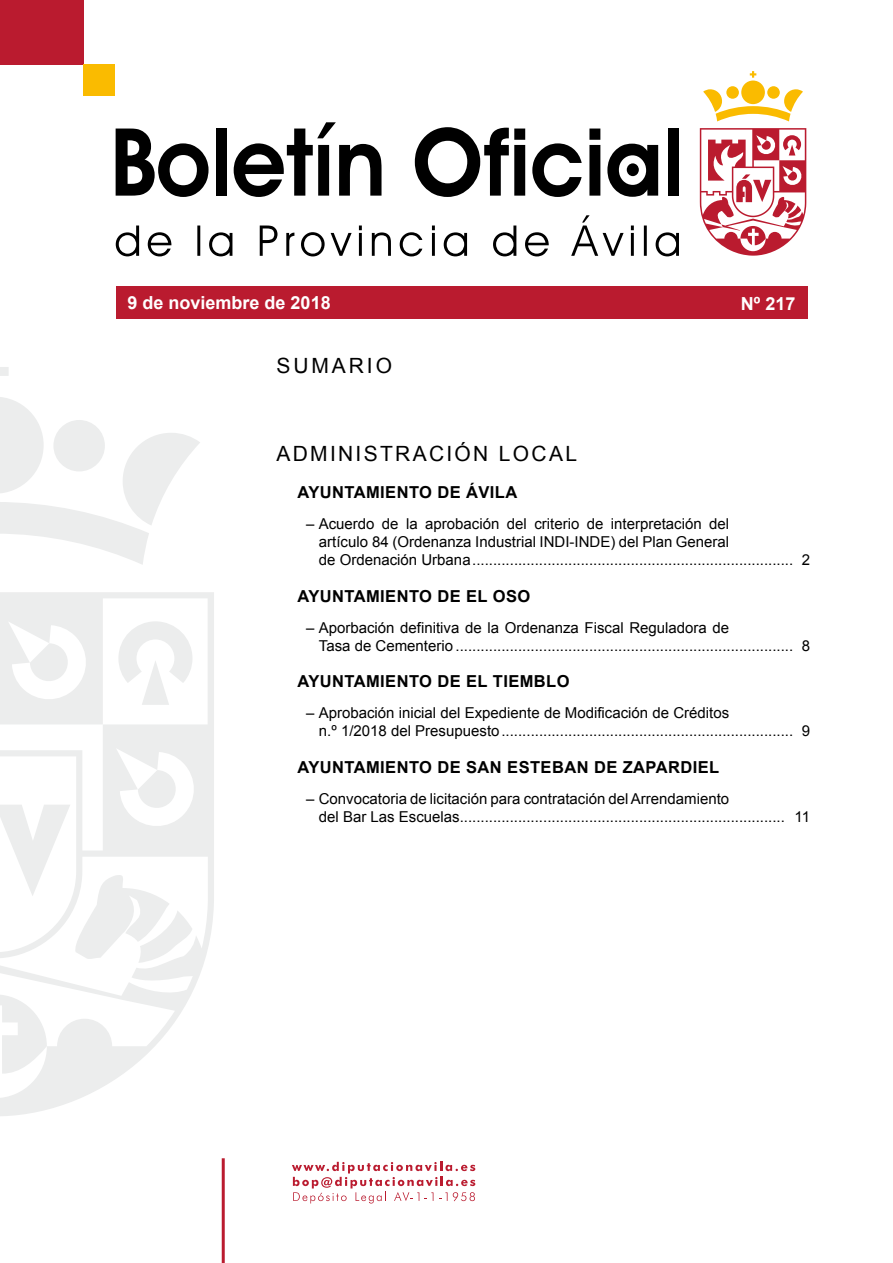
<style>
.page{position:relative;width:893px;height:1263px;background:#fff}
.page>*{position:absolute;margin:0;border:0;box-sizing:border-box;transform-origin:0 0}
.t1{font:21px "Arial";letter-spacing:.11em;color:#000}
.t2{font:21px "Arial";letter-spacing:.14em;color:#000}
.t3{font:700 18px "Arial";color:#fff}
.t4{font:700 16.5px "Arial";letter-spacing:.025em;color:#000}
.t5{font:15px/18px "Arial";color:#000}
</style>
<div class="page">
<div style="left:117px;top:287px;width:691px;height:32px;background:#ba1b2f"></div>
<svg style="left:116px;top:225px;width:23px;height:31px"></svg>
<svg style="left:148px;top:232px;width:23px;height:24px"></svg>
<hr style="left:197px;top:225px;width:3px;height:31px;background:#000">
<svg style="left:209px;top:232px;width:23px;height:24px"></svg>
<svg style="left:260px;top:225px;width:17px;height:31px"></svg>
<svg style="left:286px;top:233px;width:8px;height:23px"></svg>
<svg style="left:301px;top:232px;width:24px;height:24px"></svg>
<svg style="left:331px;top:233px;width:21px;height:23px"></svg>
<hr style="left:359px;top:233px;width:3px;height:23px;background:#000">
<svg style="left:359px;top:225px;width:3px;height:5px"></svg>
<svg style="left:372px;top:232px;width:19px;height:24px"></svg>
<svg style="left:400px;top:232px;width:22px;height:24px"></svg>
<hr style="left:432px;top:233px;width:3px;height:23px;background:#000">
<svg style="left:432px;top:225px;width:3px;height:5px"></svg>
<svg style="left:444px;top:232px;width:23px;height:24px"></svg>
<svg style="left:493px;top:225px;width:23px;height:31px"></svg>
<svg style="left:525px;top:232px;width:24px;height:24px"></svg>
<svg style="left:571px;top:215px;width:53px;height:41px"></svg>
<hr style="left:631px;top:233px;width:3px;height:23px;background:#000">
<svg style="left:631px;top:225px;width:3px;height:5px"></svg>
<hr style="left:644px;top:225px;width:3px;height:31px;background:#000">
<svg style="left:656px;top:232px;width:23px;height:24px"></svg>
<svg style="left:116px;top:129px;width:93px;height:68px"></svg>
<div style="left:216px;top:129px;width:11px;height:67px;background:#000"></div>
<svg style="left:234px;top:122px;width:147px;height:75px"></svg>
<svg style="left:415px;top:127px;width:110px;height:70px"></svg>
<svg style="left:532px;top:143px;width:50px;height:54px"></svg>
<svg style="left:589px;top:129px;width:11px;height:67px"></svg>
<svg style="left:607px;top:144px;width:51px;height:53px"></svg>
<div style="left:668px;top:129px;width:11px;height:67px;background:#000"></div>
<div style="left:627px;top:163px;width:12px;height:13px;background:#000;border-radius:50%"></div>
<div style="left:741px;top:81px;width:24px;height:23px;background:#fabb00;border-radius:50%"></div>
<svg style="left:726px;top:86px;width:13px;height:13px"></svg>
<svg style="left:767px;top:86px;width:13px;height:13px"></svg>
<svg style="left:750px;top:71px;width:6px;height:7px"></svg>
<svg style="left:703px;top:89px;width:100px;height:32px"></svg>
<svg style="left:700px;top:128px;width:106px;height:128px"></svg>
<div style="left:0;top:0;width:83px;height:64px;background:#ba1b2f"></div>
<div style="left:83px;top:64px;width:32px;height:32px;background:#fabb00"></div>
<hr style="left:222px;top:1158px;width:3px;height:105px;background:#ba1b2f">
<svg style="left:0;top:367px;width:9px;height:9px"></svg>
<svg style="left:0;top:397px;width:200px;height:168px"></svg>
<svg style="left:0;top:592px;width:214px;height:524px"></svg>
<svg style="left:30px;top:643px;width:40px;height:40px"></svg>
<svg style="left:118px;top:621px;width:74px;height:84px"></svg>
<svg style="left:0;top:994px;width:47px;height:80px"></svg>
<svg style="left:0;top:770px;width:192px;height:193px"></svg>
<svg style="left:292px;top:1162px;width:183px;height:41px"></svg>
<p class="t3" style="left:128px;top:291px;width:205px">9 de noviembre de 2018</p>
<p class="t3" style="left:741px;top:292px;width:56px">Nº 217</p>
<h1 class="t2" style="left:276px;top:351px;width:117px">SUMARIO</h1>
<h1 class="t1" style="left:276px;top:440px;width:302px">ADMINISTRACIÓN LOCAL</h1>
<p class="t4" style="left:298px;top:481px;width:221px">AYUNTAMIENTO DE ÁVILA</p>
<p class="t5" style="left:319px;top:515px;width:493px;text-indent:-13px">– Acuerdo de la aprobación del criterio de interpretación del<br>artículo 84 (Ordenanza Industrial INDI-INDE) del Plan General<br>de Ordenación Urbana............................................................................. 2</p>
<p class="t4" style="left:298px;top:585px;width:234px">AYUNTAMIENTO DE EL OSO</p>
<p class="t5" style="left:319px;top:618px;width:493px;text-indent:-13px">– Aporbación definitiva de la Ordenanza Fiscal Reguladora de<br>Tasa de Cementerio ................................................................................. 8</p>
<p class="t4" style="left:298px;top:671px;width:273px">AYUNTAMIENTO DE EL TIEMBLO</p>
<p class="t5" style="left:319px;top:704px;width:493px;text-indent:-13px">– Aprobación inicial del Expediente de Modificación de Créditos<br>n.º 1/2018 del Presupuesto...................................................................... 9</p>
<p class="t4" style="left:298px;top:756px;width:423px">AYUNTAMIENTO DE SAN ESTEBAN DE ZAPARDIEL</p>
<p class="t5" style="left:319px;top:790px;width:493px;text-indent:-13px">– Convocatoria de licitación para contratación del Arrendamiento<br>del Bar Las Escuelas.............................................................................. 11</p>
</div>
